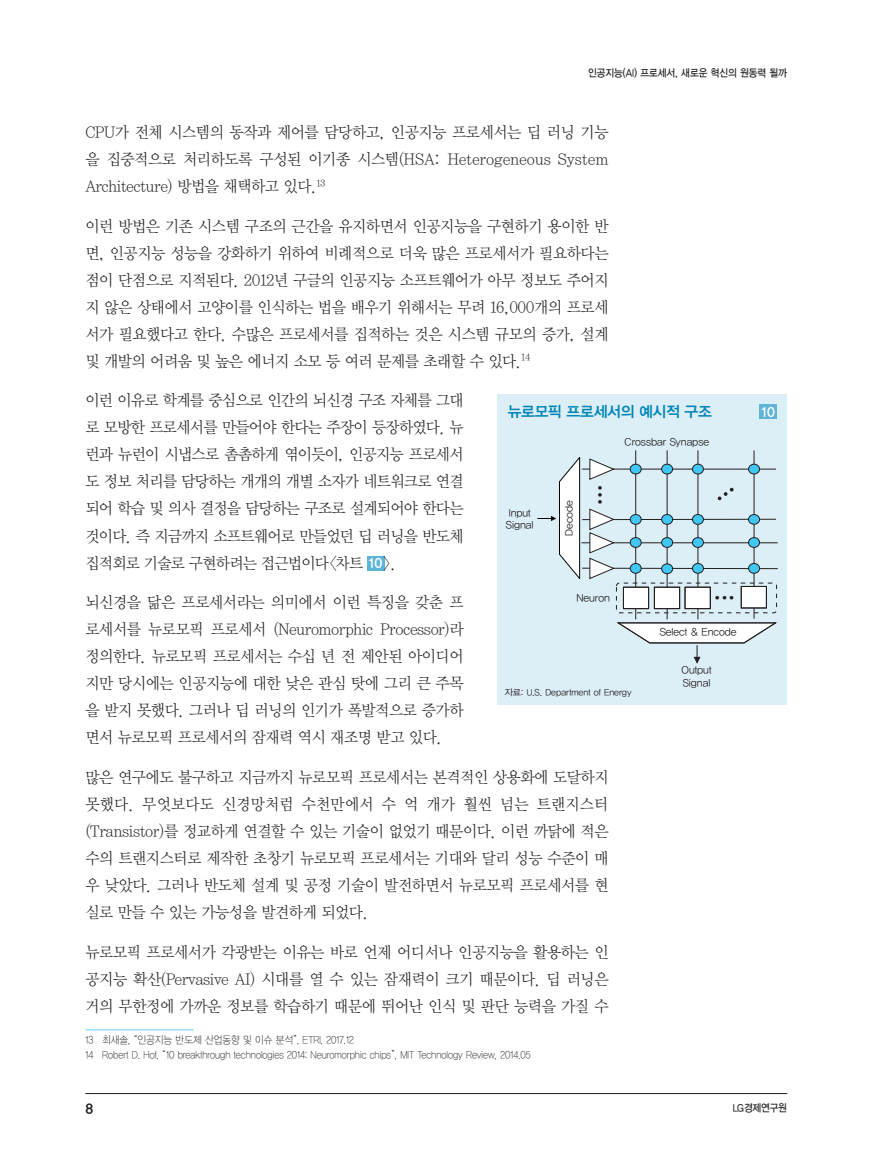
<style>
.page{position:relative;width:872px;height:1157px;background:#fff}
.page>*{position:absolute;margin:0;border:0;box-sizing:border-box;transform-origin:0 0}
.t1{font:33px "Malgun Gothic";color:#231f20}
._3__본문1{font:15.9px/27px "YDVY Mj O12";letter-spacing:-.03em;color:#231f20;text-align:justify;scale:.95 1}
._8__표_제목{font:15px "YDVYGO14";letter-spacing:-.02em;color:#0085b8}
.t2{font:13.5px "YDVYGO14";color:#fff}
.t3{font:13.5px "YDV Yhead M";color:#231f20}
.주석{font:10.5px "YDVYGO11";color:#231f20;scale:.9 1}
.t4{font:10.5px/12.6px "YDVYGO12";color:#231f20}
.t5{font:10.5px "YDVYGO13";color:#231f20;scale:.9 1}
._0__주_자료{font:9px "YDVYGO12";color:#231f20}
</style>
<div class="page">
<hr style="left:85px;top:1093px;width:702px;height:1px;background:#231f20">
<div style="left:367px;top:556px;width:17px;height:14px;background:#5eb5d8"></div>
<hr style="left:85px;top:1029px;width:108px;height:1px;background:#6bcff6">
<div style="left:498px;top:394px;width:289px;height:311px;background:#dceef6"></div>
<div style="left:616px;top:583px;width:160px;height:30px;border:1px dashed #231f20;border-radius:3px"></div>
<hr style="left:635px;top:450px;width:1px;height:169px;background:#231f20">
<hr style="left:667px;top:450px;width:1px;height:169px;background:#231f20">
<hr style="left:697px;top:450px;width:1px;height:169px;background:#231f20">
<hr style="left:754px;top:450px;width:1px;height:168px;background:#231f20">
<div style="left:623px;top:587px;width:25px;height:21px;background:#fff"></div>
<div style="left:623px;top:587px;width:26px;height:22px;border:1px solid #231f20"></div>
<div style="left:654px;top:587px;width:25px;height:21px;background:#fff"></div>
<div style="left:654px;top:587px;width:26px;height:22px;border:1px solid #231f20"></div>
<div style="left:685px;top:587px;width:25px;height:21px;background:#fff"></div>
<div style="left:685px;top:587px;width:25px;height:22px;border:1px solid #231f20"></div>
<div style="left:741px;top:586px;width:25px;height:22px;background:#fff"></div>
<div style="left:741px;top:586px;width:25px;height:22px;border:1px solid #231f20"></div>
<svg style="left:537px;top:457px;width:241px;height:123px"></svg>
<svg style="left:617px;top:622px;width:160px;height:41px"></svg>
<div style="left:760px;top:404px;width:17px;height:15px;background:#5eb5d8"></div>
<p class="t5" style="left:588px;top:66px;width:222px">인공지능(AI) 프로세서, 새로운 혁신의 원동력 될까</p>
<p class="_3__본문1" style="left:85px;top:118px;width:552px">CPU가 전체 시스템의 동작과 제어를 담당하고, 인공지능 프로세서는 딥 러닝 기능 을 집중적으로 처리하도록 구성된 이기종 시스템(HSA: Heterogeneous System Architecture) 방법을 채택하고 있다.<sup>13</sup></p>
<p class="_3__본문1" style="left:85px;top:211px;width:552px">이런 방법은 기존 시스템 구조의 근간을 유지하면서 인공지능을 구현하기 용이한 반 면, 인공지능 성능을 강화하기 위하여 비례적으로 더욱 많은 프로세서가 필요하다는 점이 단점으로 지적된다. 2012년 구글의 인공지능 소프트웨어가 아무 정보도 주어지 지 않은 상태에서 고양이를 인식하는 법을 배우기 위해서는 무려 16,000개의 프로세 서가 필요했다고 한다. 수많은 프로세서를 집적하는 것은 시스템 규모의 증가, 설계 및 개발의 어려움 및 높은 에너지 소모 등 여러 문제를 초래할 수 있다.<sup>14</sup></p>
<p class="_3__본문1" style="left:85px;top:386px;width:400px">이런 이유로 학계를 중심으로 인간의 뇌신경 구조 자체를 그대 로 모방한 프로세서를 만들어야 한다는 주장이 등장하였다. 뉴 런과 뉴런이 시냅스로 촘촘하게 엮이듯이, 인공지능 프로세서 도 정보 처리를 담당하는 개개의 개별 소자가 네트워크로 연결 되어 학습 및 의사 결정을 담당하는 구조로 설계되어야 한다는 것이다. 즉 지금까지 소프트웨어로 만들었던 딥 러닝을 반도체 집적회로 기술로 구현하려는 접근법이다&lt;차트</p>
<p class="_8__표_제목" style="left:507px;top:402px;width:206px">뉴로모픽 프로세서의 예시적 구조</p>
<p class="t2" style="left:761px;top:403px;width:15px">10</p>
<p class="t4" style="left:624px;top:435px;width:86px">Crossbar Synapse</p>
<p class="t1" style="left:629px;top:484px;width:23px;rotate:90deg">...</p>
<p class="t4" style="left:562px;top:536px;width:37px;rotate:-90deg">Decode</p>
<p class="t4" style="left:506px;top:505px;width:29px">Input<br>Signal</p>
<p class="t2" style="left:369px;top:554px;width:15px">10</p>
<p class="_3__본문1" style="left:383px;top:548px;width:15px">&gt;.</p>
<p class="_3__본문1" style="left:85px;top:588px;width:400px">뇌신경을 닮은 프로세서라는 의미에서 이런 특징을 갖춘 프 로세서를 뉴로모픽 프로세서 (Neuromorphic Processor)라 정의한다. 뉴로모픽 프로세서는 수십 년 전 제안된 아이디어 지만 당시에는 인공지능에 대한 낮은 관심 탓에 그리 큰 주목 을 받지 못했다. 그러나 딥 러닝의 인기가 폭발적으로 증가하 면서 뉴로모픽 프로세서의 잠재력 역시 재조명 받고 있다.</p>
<p class="_3__본문1" style="left:85px;top:763px;width:552px">많은 연구에도 불구하고 지금까지 뉴로모픽 프로세서는 본격적인 상용화에 도달하지 못했다. 무엇보다도 신경망처럼 수천만에서 수 억 개가 훨씬 넘는 트랜지스터 (Transistor)를 정교하게 연결할 수 있는 기술이 없었기 때문이다. 이런 까닭에 적은 수의 트랜지스터로 제작한 초창기 뉴로모픽 프로세서는 기대와 달리 성능 수준이 매 우 낮았다. 그러나 반도체 설계 및 공정 기술이 발전하면서 뉴로모픽 프로세서를 현 실로 만들 수 있는 가능성을 발견하게 되었다.</p>
<p class="_3__본문1" style="left:85px;top:937px;width:552px">뉴로모픽 프로세서가 각광받는 이유는 바로 언제 어디서나 인공지능을 활용하는 인 공지능 확산(Pervasive AI) 시대를 열 수 있는 잠재력이 크기 때문이다. 딥 러닝은 거의 무한정에 가까운 정보를 학습하기 때문에 뛰어난 인식 및 판단 능력을 가질 수</p>
<p class="주석" style="left:85px;top:1032px;width:300px">13　최새솔, “인공지능 반도체 산업동향 및 이슈 분석”, ETRI, 2017.12</p>
<p class="주석" style="left:85px;top:1047px;width:496px">14　Robert D. Hof, “10 breakthrough technologies 2014: Neuromorphic chips”, MIT Technology Review, 2014.05</p>
<p class="t4" style="left:576px;top:591px;width:35px">Neuron</p>
<p class="t1" style="left:713px;top:568px;width:23px">...</p>
<p class="t4" style="left:659px;top:625px;width:78px">Select &amp; Encode</p>
<p class="t4" style="left:681px;top:663px;width:31px">Output<br>Signal</p>
<p class="_0__주_자료" style="left:505px;top:686px;width:128px">자료: U.S. Department of Energy</p>
<p class="t3" style="left:85px;top:1102px;width:9px">8</p>
<p class="t5" style="left:733px;top:1101px;width:61px">LG경제연구원</p>
</div>
